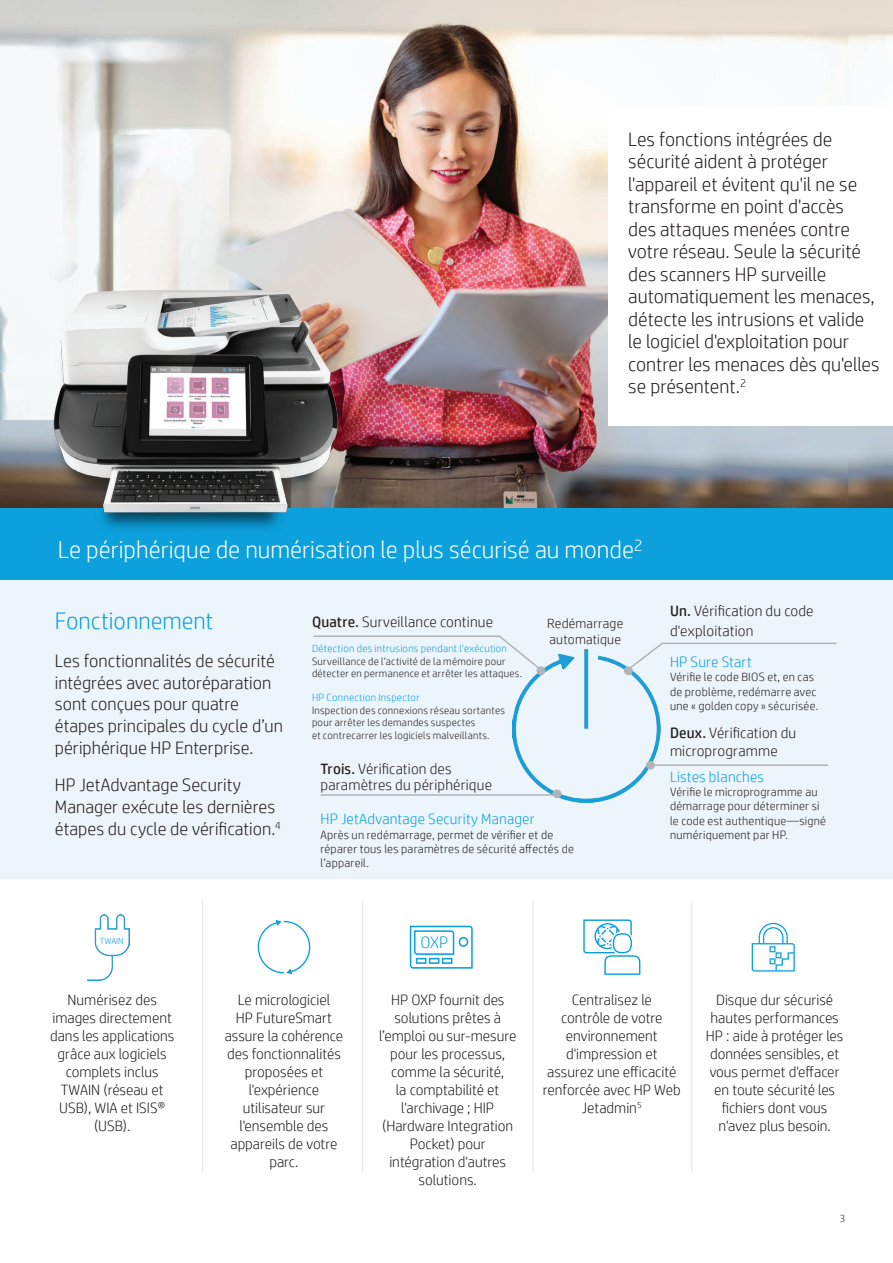
<style>
.page{position:relative;width:893px;height:1263px;background:#fff}
.page>*{position:absolute;margin:0;border:0;box-sizing:border-box;transform-origin:0 0}
.t1{font:300 24.45px "HP Simplified";color:#fff}
.t2{font:300 24px "HP Simplified";color:#0ca0dd}
.t3{font:300 19.5px/22.5px "HP Simplified";color:#231f20}
.t4{font:300 18px/21.6px "HP Simplified";color:#231f20}
.t5{font:300 16.5px "HP Simplified";color:#0ca0dd}
.t6{font:300 15px/18px "HP Simplified";color:#231f20;text-align:center}
.t7{font:300 15px "HP Simplified";letter-spacing:.01em;color:#0ca0dd}
.t8{font:300 13.5px/16.2px "HP Simplified";letter-spacing:.015em;color:#231f20}
.t9{font:300 12px/14.4px "HP Simplified";letter-spacing:.02em;color:#231f20}
.t10{font:300 10.5px/12.6px "HP Simplified";letter-spacing:.025em;color:#231f20}
.t11{font:300 10.5px "HP Simplified";letter-spacing:.025em;color:#0ca0dd}
.t12{font:300 9px "HP Simplified";color:#0ca0dd}
.s1{font-weight:400}
</style>
<div class="page">
<img style="left:0;top:0;width:893px;height:508px">
<div style="left:0;top:508px;width:893px;height:75px;background:#0ca0dd"></div>
<div style="left:0;top:581px;width:893px;height:298px;background:#ecf5fb"></div>
<svg style="left:752px;top:923px;width:43px;height:48px"></svg>
<svg style="left:257px;top:920px;width:54px;height:54px"></svg>
<svg style="left:410px;top:926px;width:63px;height:43px"></svg>
<svg style="left:583px;top:919px;width:57px;height:56px"></svg>
<img style="left:87px;top:915px;width:42px;height:65px">
<img style="left:512px;top:649px;width:148px;height:154px">
<div style="left:536px;top:666px;width:9px;height:9px;background:#b0b4b8;border-radius:50%"></div>
<div style="left:553px;top:789px;width:8px;height:9px;background:#b0b4b8;border-radius:50%"></div>
<div style="left:624px;top:666px;width:9px;height:9px;background:#b0b4b8;border-radius:50%"></div>
<div style="left:646px;top:761px;width:9px;height:9px;background:#b0b4b8;border-radius:50%"></div>
<hr style="left:652px;top:764px;width:176px;height:2px;background:#b0b4b8">
<hr style="left:320px;top:794px;width:239px;height:2px;background:#b0b4b8">
<svg style="left:627px;top:642px;width:210px;height:29px"></svg>
<svg style="left:313px;top:635px;width:229px;height:36px"></svg>
<div style="left:99px;top:935px;width:26px;height:12px;background:#fff"></div>
<div style="left:608px;top:106px;width:285px;height:320px;background:#fff"></div>
<img style="left:42px;top:276px;width:305px;height:253px">
<hr style="left:202px;top:901px;width:1px;height:272px;background:#e6e7e9">
<hr style="left:362px;top:901px;width:1px;height:272px;background:#e6e7e9">
<hr style="left:533px;top:901px;width:1px;height:272px;background:#e6e7e9">
<hr style="left:692px;top:901px;width:1px;height:272px;background:#e6e7e9">
<p class="t3" style="left:628px;top:127px;width:253px">Les fonctions intégrées de sécurité aident à protéger l'appareil et évitent qu'il ne se transforme en point d'accès<br>des attaques menées contre votre réseau. Seule la sécurité des scanners HP surveille automatiquement les menaces, détecte les intrusions et valide le logiciel d'exploitation pour contrer les menaces dès qu'elles se présentent.<sup>2</sup></p>
<h1 class="t1" style="left:58px;top:533px;width:586px">Le périphérique de numérisation le plus sécurisé au monde<sup>2</sup></h1>
<h2 class="t2" style="left:55px;top:605px;width:160px">Fonctionnement</h2>
<p class="t4" style="left:55px;top:649px;width:230px">Les fonctionnalités de sécurité intégrées avec autoréparation sont conçues pour quatre étapes principales du cycle d’un périphérique HP Enterprise.</p>
<p class="t4" style="left:55px;top:774px;width:227px">HP JetAdvantage Security<br>Manager exécute les dernières étapes du cycle de vérification.<sup>4</sup></p>
<p class="t12" style="left:100px;top:934px;width:25px">TWAIN</p>
<p class="t6" style="left:312px;top:612px;width:183px"><span class="s1">Quatre.</span> Surveillance continue</p>
<p class="t11" style="left:312px;top:641px;width:196px">Détection des intrusions pendant l'exécution</p>
<p class="t10" style="left:312px;top:654px;width:212px">Surveillance de l’activité de la mémoire pour détecter en permanence et arrêter les attaques.</p>
<p class="t11" style="left:312px;top:691px;width:109px">HP Connection Inspector</p>
<p class="t10" style="left:312px;top:704px;width:195px">Inspection des connexions réseau sortantes pour arrêter les demandes suspectes<br>et contrecarrer les logiciels malveillants.</p>
<p class="t8" style="left:547px;top:615px;width:78px">Redémarrage automatique</p>
<p class="t6" style="left:320px;top:760px;width:173px;line-height:16.2px;text-align:left"><span class="s1">Trois.</span> Vérification des paramètres du périphérique</p>
<p class="t7" style="left:320px;top:809px;width:216px">HP JetAdvantage Security Manager</p>
<p class="t9" style="left:320px;top:827px;width:255px">Après un redémarrage, permet de vérifier et de réparer tous les paramètres de sécurité affectés de l’appareil.</p>
<p class="t5" style="left:421px;top:932px;width:29px">OXP</p>
<p class="t6" style="left:670px;top:601px;width:145px;line-height:19.2px;text-align:left"><span class="s1">Un.</span> Vérification du code d'exploitation</p>
<p class="t7" style="left:670px;top:652px;width:83px">HP Sure Start</p>
<p class="t9" style="left:670px;top:669px;width:150px">Vérifie le code BIOS et, en cas de problème, redémarre avec une « golden copy » sécurisée.</p>
<p class="t6" style="left:670px;top:724px;width:128px;text-align:left"><span class="s1">Deux.</span> Vérification du microprogramme</p>
<p class="t7" style="left:670px;top:766px;width:96px">Listes blanches</p>
<p class="t9" style="left:670px;top:784px;width:158px">Vérifie le microprogramme au démarrage pour déterminer si le code est authentique—signé numériquement par HP.</p>
<p class="t6" style="left:50px;top:990px;width:126px">Numérisez des images directement dans les applications grâce aux logiciels complets inclus<br>TWAIN (réseau et<br>USB), WIA et ISIS® (USB).</p>
<p class="t6" style="left:225px;top:990px;width:120px">Le micrologiciel<br>HP FutureSmart assure la cohérence des fonctionnalités proposées et l'expérience utilisateur sur l'ensemble des appareils de votre parc.</p>
<p class="t6" style="left:379px;top:990px;width:139px">HP OXP fournit des solutions prêtes à l’emploi ou sur-mesure pour les processus, comme la sécurité,<br>la comptabilité et l'archivage ; HIP (Hardware Integration<br>Pocket) pour intégration d'autres solutions.</p>
<p class="t6" style="left:706px;top:990px;width:139px">Disque dur sécurisé hautes performances<br>HP : aide à protéger les données sensibles, et vous permet d'effacer en toute sécurité les fichiers dont vous n'avez plus besoin.</p>
<p class="t6" style="left:543px;top:990px;width:139px">Centralisez le<br>contrôle de votre environnement d'impression et assurez une efficacité renforcée avec HP Web<br>Jetadmin<sup>5</sup></p>
<p class="t10" style="left:840px;top:1212px;width:7px">3</p>
</div>
